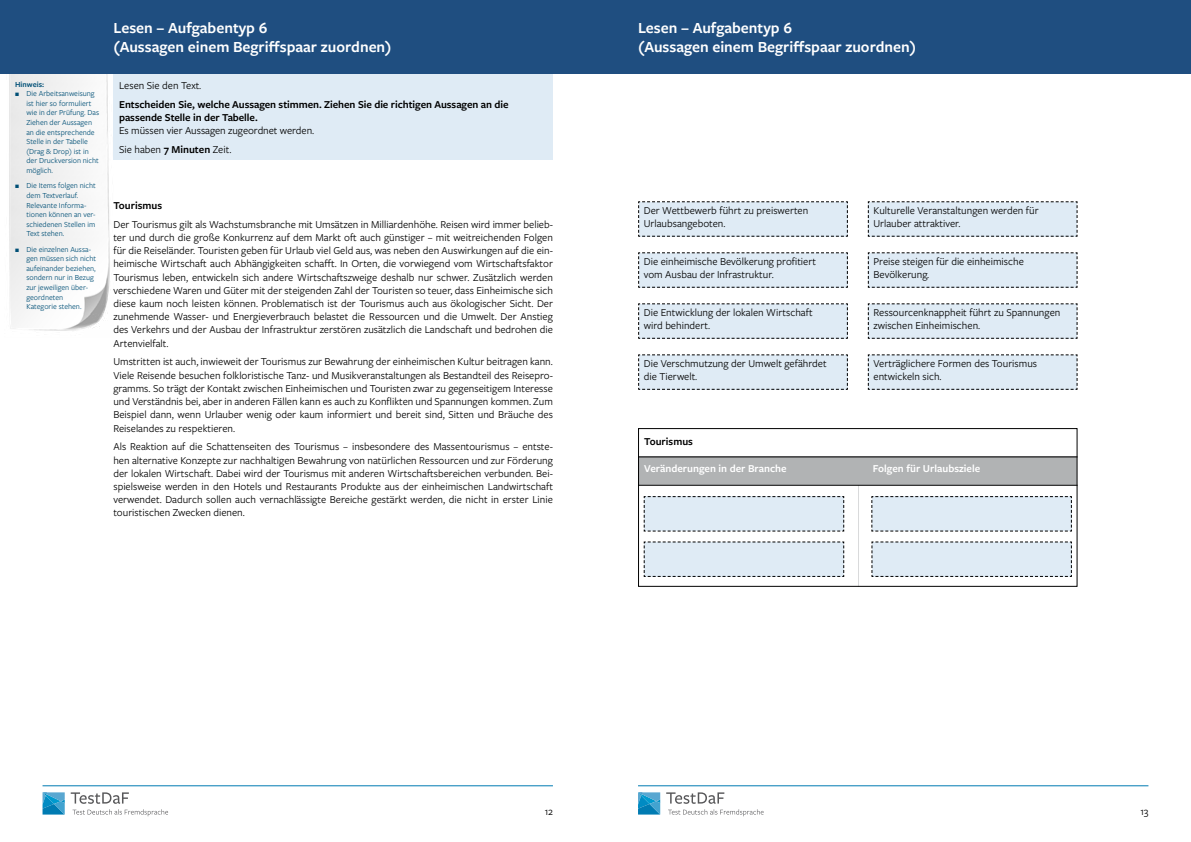
<style>
.page{position:relative;width:1191px;height:842px;background:#fff}
.page>*{position:absolute;margin:0;border:0;box-sizing:border-box;transform-origin:0 0}
.t1{font:600 16px/19.2px "Freight Sans Pro";color:#fff}
.t2{font:11px/13.2px "Freight Sans Pro";color:#000}
.t3{font:600 11px/13.2px "Freight Sans Pro";letter-spacing:-.005em;color:#000}
.t4{font:600 11px "Freight Sans Pro";color:#fff}
.t5{font:8px/9.6px "Freight Sans Pro";color:#004f76}
.t6{font:600 8px "Freight Sans Pro";color:#004f76}
.s1{font-weight:600}
</style>
<div class="page">
<svg style="left:43px;top:792px;width:22px;height:22px"></svg>
<svg style="left:71px;top:792px;width:97px;height:24px"></svg>
<svg style="left:638px;top:792px;width:22px;height:22px"></svg>
<svg style="left:666px;top:792px;width:97px;height:24px"></svg>
<hr style="left:43px;top:785px;width:510px;height:1px;background:#007bb2">
<hr style="left:638px;top:785px;width:510px;height:1px;background:#007bb2">
<img style="left:9px;top:74px;width:105px;height:257px">
<div style="left:113px;top:69px;width:440px;height:90px;background:#dfebf5"></div>
<div style="left:0;top:0;width:1191px;height:74px;background:#1f4e80"></div>
<svg style="left:638px;top:252px;width:210px;height:36px;background:#d6e2eb"></svg>
<svg style="left:638px;top:201px;width:210px;height:36px;background:#d6e2eb"></svg>
<svg style="left:638px;top:303px;width:210px;height:36px;background:#d6e2eb"></svg>
<svg style="left:638px;top:354px;width:210px;height:36px;background:#d6e2eb"></svg>
<svg style="left:867px;top:201px;width:211px;height:36px;background:#d7e2eb"></svg>
<svg style="left:867px;top:303px;width:211px;height:36px;background:#d7e2eb"></svg>
<svg style="left:867px;top:252px;width:211px;height:36px;background:#d7e2eb"></svg>
<svg style="left:867px;top:354px;width:211px;height:36px;background:#d7e2eb"></svg>
<hr style="left:858px;top:484px;width:1px;height:103px;background:#d9dadb">
<div style="left:638px;top:456px;width:439px;height:29px;background:#b1b3b4"></div>
<div style="left:638px;top:428px;width:439px;height:159px;border:1px solid #000"></div>
<hr style="left:638px;top:456px;width:439px;height:1px;background:#000">
<hr style="left:638px;top:485px;width:439px;height:1px;background:#000">
<svg style="left:643px;top:496px;width:201px;height:36px;background:#d7e2eb"></svg>
<svg style="left:871px;top:496px;width:201px;height:36px;background:#d6e2eb"></svg>
<svg style="left:643px;top:541px;width:201px;height:36px;background:#d7e2eb"></svg>
<svg style="left:871px;top:541px;width:201px;height:36px;background:#d6e2eb"></svg>
<p class="t6" style="left:15px;top:79px;width:30px">Hinweis:</p>
<p class="t5" style="left:26px;top:89px;width:74px;text-indent:-11px">P Die Arbeitsanweisung ist hier so formuliert wie in der Prüfung. Das<br>Ziehen der Aussagen an die entsprechende<br>Stelle in der Tabelle (Drag &amp; Drop) ist in der Druckversion nicht möglich.</p>
<p class="t5" style="left:26px;top:181px;width:71px;text-indent:-11px">P Die Items folgen nicht dem Textverlauf.<br>Relevante Informa&shy;tionen können an ver&shy;schiedenen Stellen im<br>Text stehen.</p>
<p class="t5" style="left:26px;top:244px;width:71px;text-indent:-11px">P Die einzelnen Aussa&shy;gen müssen sich nicht aufeinander beziehen, sondern nur in Bezug zur jeweiligen über&shy;geordneten<br>Kategorie stehen.</p>
<h1 class="t1" style="left:113px;top:17px;width:280px">Lesen – Aufgabentyp 6<br>(Aussagen einem Begriffspaar zuordnen)</h1>
<h1 class="t1" style="left:638px;top:17px;width:280px">Lesen – Aufgabentyp 6<br>(Aussagen einem Begriffspaar zuordnen)</h1>
<p class="t2" style="left:119px;top:78px;width:84px">Lesen Sie den Text.</p>
<p class="t3" style="left:119px;top:97px;width:391px">Entscheiden Sie, welche Aussagen stimmen. Ziehen Sie die richtigen Aussagen an die passende Stelle in der Tabelle.</p>
<p class="t2" style="left:119px;top:120px;width:197px;line-height:18.9px">Es müssen vier Aussagen zugeordnet werden.<br>Sie haben <span class="s1">7 Minuten</span> Zeit.</p>
<p class="t3" style="left:113px;top:198px;width:50px">Tourismus</p>
<p class="t2" style="left:113px;top:217px;width:441px;text-align:justify">Der Tourismus gilt als Wachstumsbranche mit Umsätzen in Milliardenhöhe. Reisen wird immer belieb&shy;ter und durch die große Konkurrenz auf dem Markt oft auch günstiger – mit weitreichenden Folgen für die Reiseländer. Touristen geben für Urlaub viel Geld aus, was neben den Auswirkungen auf die ein&shy;heimische Wirtschaft auch Abhängigkeiten schafft. In Orten, die vorwiegend vom Wirtschaftsfaktor Tourismus leben, entwickeln sich andere Wirtschaftszweige deshalb nur schwer. Zusätzlich werden verschiedene Waren und Güter mit der steigenden Zahl der Touristen so teuer, dass Einheimische sich diese kaum noch leisten können. Problematisch ist der Tourismus auch aus ökologischer Sicht. Der zunehmende Wasser- und Energieverbrauch belastet die Ressourcen und die Umwelt. Der Anstieg des Verkehrs und der Ausbau der Infrastruktur zerstören zusätzlich die Landschaft und bedrohen die Artenvielfalt.</p>
<p class="t2" style="left:113px;top:355px;width:441px;text-align:justify">Umstritten ist auch, inwieweit der Tourismus zur Bewahrung der einheimischen Kultur beitragen kann.<br>Viele Reisende besuchen folkloristische Tanz- und Musikveranstaltungen als Bestandteil des Reisepro&shy;gramms. So trägt der Kontakt zwischen Einheimischen und Touristen zwar zu gegenseitigem Interesse und Verständnis bei, aber in anderen Fällen kann es auch zu Konflikten und Spannungen kommen. Zum Beispiel dann, wenn Urlauber wenig oder kaum informiert und bereit sind, Sitten und Bräuche des Reiselandes zu respektieren.</p>
<p class="t2" style="left:113px;top:440px;width:441px;text-align:justify">Als Reaktion auf die Schattenseiten des Tourismus – insbesondere des Massentourismus – entste&shy;hen alternative Konzepte zur nachhaltigen Bewahrung von natürlichen Ressourcen und zur Förderung der lokalen Wirtschaft. Dabei wird der Tourismus mit anderen Wirtschaftsbereichen verbunden. Bei&shy;spielsweise werden in den Hotels und Restaurants Produkte aus der einheimischen Landwirtschaft verwendet. Dadurch sollen auch vernachlässigte Bereiche gestärkt werden, die nicht in erster Linie touristischen Zwecken dienen.</p>
<p class="t2" style="left:644px;top:203px;width:166px">Der Wettbewerb führt zu preiswerten<br>Urlaubsangeboten.</p>
<p class="t2" style="left:873px;top:203px;width:167px">Kulturelle Veranstaltungen werden für<br>Urlauber attraktiver.</p>
<p class="t2" style="left:644px;top:254px;width:174px">Die einheimische Bevölkerung profitiert vom Ausbau der Infrastruktur.</p>
<p class="t2" style="left:873px;top:254px;width:152px">Preise steigen für die einheimische<br>Bevölkerung.</p>
<p class="t2" style="left:644px;top:305px;width:170px">Die Entwicklung der lokalen Wirtschaft wird behindert.</p>
<p class="t2" style="left:873px;top:305px;width:188px">Ressourcenknappheit führt zu Spannungen zwischen Einheimischen.</p>
<p class="t2" style="left:644px;top:356px;width:184px">Die Verschmutzung der Umwelt gefährdet die Tierwelt.</p>
<p class="t2" style="left:873px;top:356px;width:165px">Verträglichere Formen des Tourismus entwickeln sich.</p>
<p class="t3" style="left:644px;top:434px;width:50px">Tourismus</p>
<p class="t4" style="left:644px;top:461px;width:144px">Veränderungen in der Branche</p>
<p class="t4" style="left:872px;top:461px;width:109px">Folgen für Urlaubsziele</p>
<p class="t2" style="left:545px;top:804px;width:10px">12</p>
<p class="t2" style="left:1140px;top:804px;width:10px">13</p>
</div>
